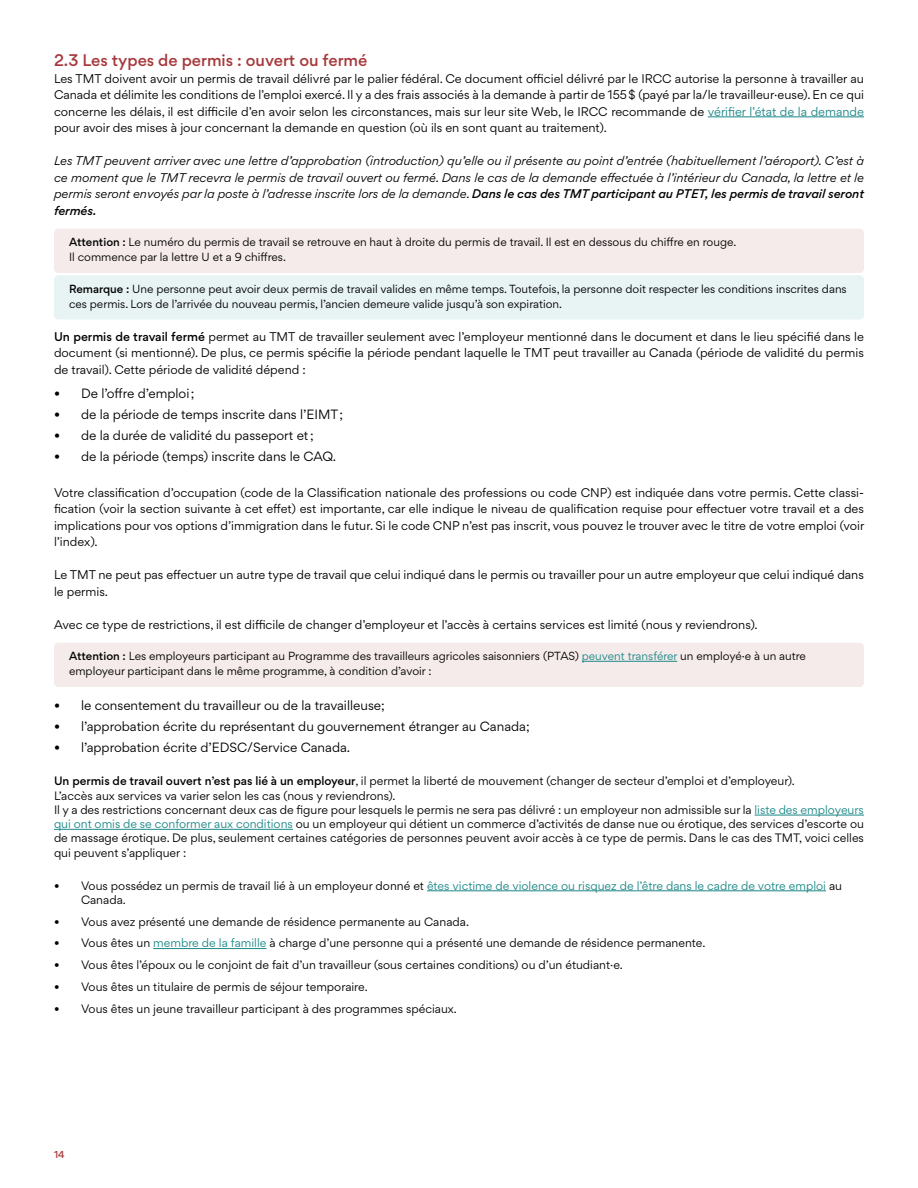
<style>
.page{position:relative;width:918px;height:1188px;background:#fff}
.page>*{position:absolute;margin:0;border:0;box-sizing:border-box;transform-origin:0 0}
.t1{font:500 15px "Gordita";color:#a6383b}
.t2{font:12px "Gordita";color:#000}
.t3{font:11.25px/16.5px "Gordita";color:#000;text-align:justify}
.t4{font:italic 11.25px/16.5px "Gordita";color:#000;text-align:justify}
.t5{font:10.8px/14.2px "Gordita";color:#000}
.t6{font:10.8px/14.2px "Gordita";color:#1c8787}
.t7{font:10.5px/15px "Gordita";color:#000}
.t8{font:500 9px "Gordita";color:#a6383b}
.s1{color:#1c8787}
.s2{font-weight:500}
.s3{color:#000}
</style>
<div class="page">
<hr style="left:708px;top:117px;width:156px;height:1px;background:#1c8787">
<div style="left:54px;top:229px;width:810px;height:44px;background:#f6ebeb;border-radius:4px"></div>
<div style="left:54px;top:275px;width:810px;height:45px;background:#e8f3f3;border-radius:4px"></div>
<div style="left:54px;top:643px;width:810px;height:44px;background:#f6ebeb;border-radius:4px"></div>
<hr style="left:582px;top:661px;width:95px;height:1px;background:#1c8787">
<hr style="left:755px;top:815px;width:109px;height:1px;background:#1c8787">
<hr style="left:54px;top:829px;width:239px;height:1px;background:#1c8787">
<hr style="left:427px;top:891px;width:399px;height:1px;background:#1c8787">
<hr style="left:153px;top:948px;width:113px;height:1px;background:#1c8787">
<h1 class="t1" style="left:54px;top:49px;width:315px">2.3 Les types de permis : ouvert ou fermé</h1>
<p class="t3" style="left:54px;top:70px;width:811px">Les TMT doivent avoir un permis de travail délivré par le palier fédéral. Ce document officiel délivré par le IRCC autorise la personne à travailler au Canada et délimite les conditions de l’emploi exercé. Il y a des frais associés à la demande à partir de 155$ (payé par la/le travailleur·euse). En ce qui concerne les délais, il est difficile d’en avoir selon les circonstances, mais sur leur site Web, le IRCC recommande de <span class="s1">vérifier l’état de la demande </span>pour avoir des mises à jour concernant la demande en question (où ils en sont quant au traitement).</p>
<p class="t4" style="left:54px;top:152px;width:812px">Les TMT peuvent arriver avec une lettre d’approbation (introduction) qu’elle ou il présente au point d’entrée (habituellement l’aéroport). C’est à ce moment que le TMT recevra le permis de travail ouvert ou fermé. Dans le cas de la demande effectuée à l’intérieur du Canada, la lettre et le permis seront envoyés par la poste à l’adresse inscrite lors de la demande. <span class="s2">Dans le cas des TMT participant au PTET, les permis de travail seront fermés.</span></p>
<p class="t7" style="left:69px;top:235px;width:669px"><span class="s2">Attention :</span> Le numéro du permis de travail se retrouve en haut à droite du permis de travail. Il est en dessous du chiffre en rouge.<br>Il commence par la lettre U et a 9 chiffres.</p>
<p class="t7" style="left:69px;top:281px;width:779px"><span class="s2">Remarque :</span> Une personne peut avoir deux permis de travail valides en même temps. Toutefois, la personne doit respecter les conditions inscrites dans ces permis. Lors de l’arrivée du nouveau permis, l’ancien demeure valide jusqu’à son expiration.</p>
<p class="t3" style="left:54px;top:328px;width:811px"><span class="s2">Un permis de travail fermé</span> permet au TMT de travailler seulement avec l’employeur mentionné dans le document et dans le lieu spécifié dans le document (si mentionné). De plus, ce permis spécifie la période pendant laquelle le TMT peut travailler au Canada (période de validité du permis de travail). Cette période de validité dépend :</p>
<p class="t2" style="left:54px;top:384px;width:142px">• De l’offre d’emploi;</p>
<p class="t2" style="left:54px;top:405px;width:291px">• de la période de temps inscrite dans l’EIMT;</p>
<p class="t2" style="left:54px;top:426px;width:261px">• de la durée de validité du passeport et;</p>
<p class="t2" style="left:54px;top:447px;width:284px">• de la période (temps) inscrite dans le CAQ.</p>
<p class="t3" style="left:54px;top:484px;width:812px">Votre classification d’occupation (code de la Classification nationale des professions ou code CNP) est indiquée dans votre permis. Cette classi&shy;fication (voir la section suivante à cet effet) est importante, car elle indique le niveau de qualification requise pour effectuer votre travail et a des implications pour vos options d’immigration dans le futur. Si le code CNP n’est pas inscrit, vous pouvez le trouver avec le titre de votre emploi (voir l’index).</p>
<p class="t3" style="left:54px;top:566px;width:811px">Le TMT ne peut pas effectuer un autre type de travail que celui indiqué dans le permis ou travailler pour un autre employeur que celui indiqué dans le permis.</p>
<p class="t3" style="left:54px;top:616px;width:705px">Avec ce type de restrictions, il est difficile de changer d’employeur et l’accès à certains services est limité (nous y reviendrons).</p>
<p class="t7" style="left:69px;top:649px;width:739px"><span class="s2">Attention :</span> Les employeurs participant au Programme des travailleurs agricoles saisonniers (PTAS) <span class="s1">peuvent transférer</span> un employé·e à un autre employeur participant dans le même programme, à condition d’avoir :</p>
<p class="t2" style="left:54px;top:696px;width:332px">• le consentement du travailleur ou de la travailleuse;</p>
<p class="t2" style="left:54px;top:717px;width:477px">• l’approbation écrite du représentant du gouvernement étranger au Canada;</p>
<p class="t2" style="left:54px;top:738px;width:298px">• l’approbation écrite d’EDSC/Service Canada.</p>
<p class="t5" style="left:54px;top:774px;width:811px"><span class="s2">Un permis de travail ouvert n’est pas lié à un employeur</span>, il permet la liberté de mouvement (changer de secteur d’emploi et d’employeur).<br>L’accès aux services va varier selon les cas (nous y reviendrons).<br>Il y a des restrictions concernant deux cas de figure pour lesquels le permis ne sera pas délivré : un employeur non admissible sur la <span class="s1">liste des employeurs qui ont omis de se conformer aux conditions</span> ou un employeur qui détient un commerce d’activités de danse nue ou érotique, des services d’escorte ou de massage érotique. De plus, seulement certaines catégories de personnes peuvent avoir accès à ce type de permis. Dans le cas des TMT, voici celles qui peuvent s’appliquer :</p>
<p class="t6" style="left:81px;top:878px;width:763px;text-indent:-27px"><span class="s3">• Vous possédez un permis de travail lié à un employeur donné et</span> êtes victime de violence ou risquez de l’être dans le cadre de votre emploi <span class="s3">au<br>Canada.</span></p>
<p class="t5" style="left:54px;top:914px;width:417px">• Vous avez présenté une demande de résidence permanente au Canada.</p>
<p class="t5" style="left:54px;top:936px;width:653px">• Vous êtes un <span class="s1">membre de la famille</span> à charge d’une personne qui a présenté une demande de résidence permanente.</p>
<p class="t5" style="left:54px;top:958px;width:571px">• Vous êtes l’époux ou le conjoint de fait d’un travailleur (sous certaines conditions) ou d’un étudiant·e.</p>
<p class="t5" style="left:54px;top:980px;width:315px">• Vous êtes un titulaire de permis de séjour temporaire.</p>
<p class="t5" style="left:54px;top:1001px;width:405px">• Vous êtes un jeune travailleur participant à des programmes spéciaux.</p>
<p class="t8" style="left:54px;top:1148px;width:12px">14</p>
</div>
